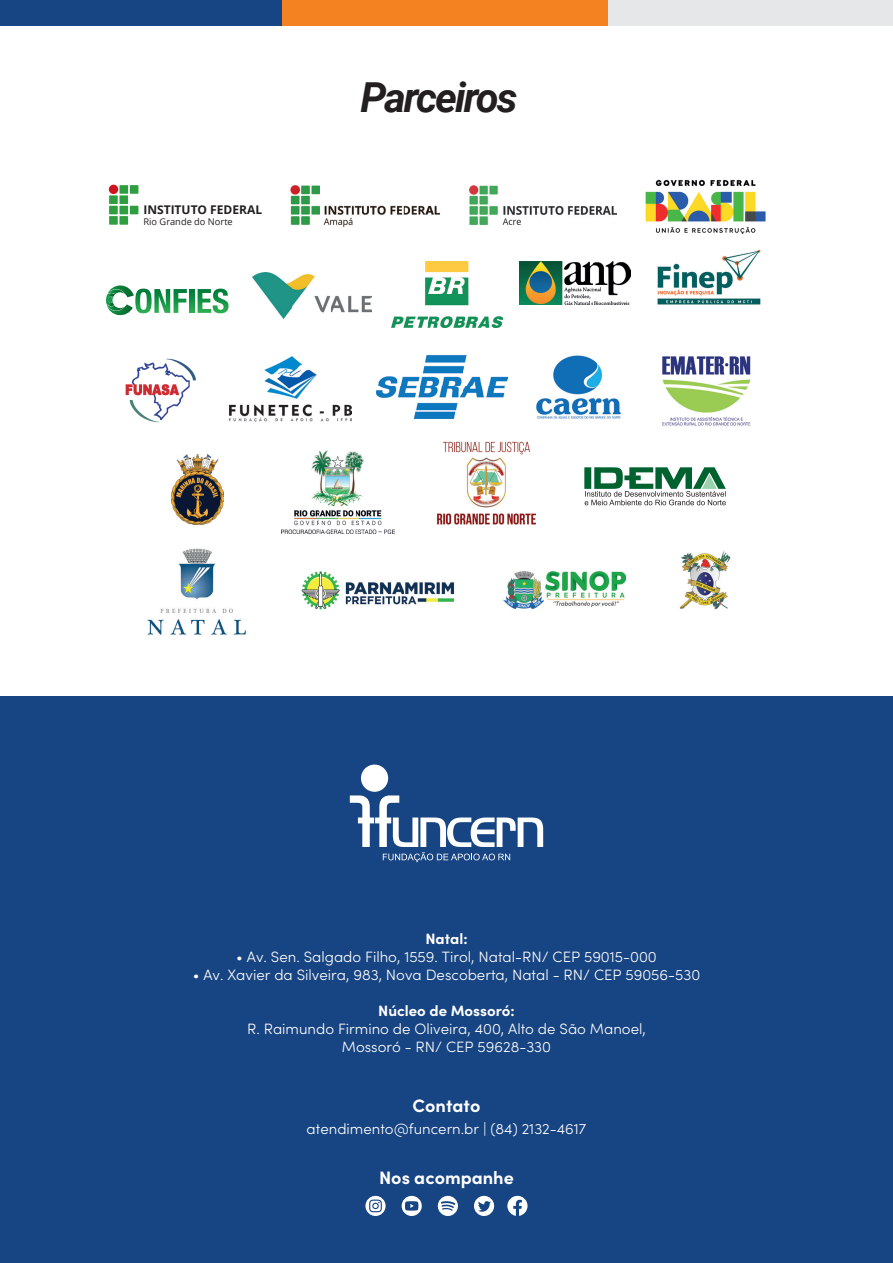
<style>
.page{position:relative;width:893px;height:1263px;background:#fff}
.page>*{position:absolute;margin:0;border:0;box-sizing:border-box;transform-origin:0 0}
.t1{font:italic 700 41.4px "Roboto";letter-spacing:-.05em;color:#231f20}
.t2{font:700 18px "Sofia Pro";color:#fff}
.t3{font:300 15px/18px "Sofia Pro";color:#fff;text-align:center}
.t4{font:700 15px "Sofia Pro";color:#fff}
.t5{font:700 12px "Open Sans";color:#231f20}
.t6{font:9.3px "Open Sans";color:#231f20}
</style>
<div class="page">
<div style="left:0;top:696px;width:893px;height:567px;background:#174482"></div>
<div style="left:0;top:0;width:283px;height:25px;background:#174482"></div>
<div style="left:283px;top:0;width:326px;height:25px;background:#f58220"></div>
<div style="left:609px;top:0;width:284px;height:25px;background:#e6e7e9"></div>
<div style="left:361px;top:764px;width:27px;height:28px;background:#fff;border-radius:50%"></div>
<svg style="left:350px;top:795px;width:193px;height:67px"></svg>
<svg style="left:365px;top:1196px;width:21px;height:20px"></svg>
<svg style="left:474px;top:1196px;width:20px;height:20px"></svg>
<svg style="left:402px;top:1196px;width:20px;height:20px"></svg>
<svg style="left:507px;top:1196px;width:20px;height:20px"></svg>
<svg style="left:438px;top:1196px;width:20px;height:20px"></svg>
<div style="left:119px;top:185px;width:9px;height:9px;background:#2f9e40"></div>
<div style="left:130px;top:185px;width:8px;height:9px;background:#2f9e40"></div>
<div style="left:130px;top:206px;width:8px;height:8px;background:#2f9e40"></div>
<div style="left:109px;top:195px;width:9px;height:9px;background:#2f9e40"></div>
<div style="left:119px;top:195px;width:9px;height:9px;background:#2f9e40"></div>
<div style="left:109px;top:206px;width:9px;height:8px;background:#2f9e40"></div>
<div style="left:119px;top:206px;width:9px;height:8px;background:#2f9e40"></div>
<div style="left:109px;top:216px;width:9px;height:9px;background:#2f9e40"></div>
<div style="left:119px;top:216px;width:9px;height:9px;background:#2f9e40"></div>
<div style="left:109px;top:185px;width:9px;height:9px;background:#cd151d;border-radius:50%"></div>
<img style="left:662px;top:356px;width:89px;height:70px">
<img style="left:679px;top:551px;width:52px;height:59px">
<img style="left:645px;top:179px;width:121px;height:55px">
<img style="left:301px;top:571px;width:154px;height:39px">
<img style="left:110px;top:304px;width:23px;height:12px">
<img style="left:107px;top:285px;width:27px;height:12px">
<img style="left:107px;top:305px;width:17px;height:6px">
<img style="left:108px;top:289px;width:17px;height:5px">
<svg style="left:106px;top:293px;width:10px;height:13px"></svg>
<svg style="left:135px;top:289px;width:52px;height:24px"></svg>
<svg style="left:189px;top:289px;width:5px;height:24px"></svg>
<svg style="left:198px;top:289px;width:31px;height:24px"></svg>
<img style="left:657px;top:249px;width:104px;height:56px">
<img style="left:125px;top:358px;width:71px;height:65px">
<img style="left:282px;top:450px;width:112px;height:83px">
<svg style="left:584px;top:467px;width:142px;height:38px"></svg>
<img style="left:147px;top:548px;width:99px;height:87px">
<img style="left:290px;top:185px;width:151px;height:43px">
<img style="left:470px;top:186px;width:147px;height:38px">
<img style="left:253px;top:273px;width:118px;height:45px">
<img style="left:392px;top:261px;width:111px;height:66px">
<img style="left:519px;top:261px;width:112px;height:43px">
<img style="left:229px;top:356px;width:123px;height:66px">
<img style="left:377px;top:355px;width:130px;height:64px">
<img style="left:536px;top:355px;width:85px;height:64px">
<img style="left:171px;top:454px;width:53px;height:70px">
<img style="left:437px;top:441px;width:100px;height:83px">
<img style="left:503px;top:571px;width:123px;height:37px">
<p class="t5" style="left:143px;top:201px;width:120px">INSTITUTO FEDERAL</p>
<p class="t6" style="left:144px;top:215px;width:91px">Rio Grande do Norte</p>
<h1 class="t1" style="left:360px;top:68px;width:159px">Parceiros</h1>
<p class="t4" style="left:425px;top:927px;width:44px">Natal:</p>
<p class="t3" style="left:236px;top:946px;width:422px">• Av. Sen. Salgado Filho, 1559. Tirol, Natal-RN/ CEP 59015-000</p>
<p class="t3" style="left:193px;top:964px;width:509px">• Av. Xavier da Silveira, 983, Nova Descoberta, Natal - RN/ CEP 59056-530</p>
<p class="t4" style="left:378px;top:999px;width:138px">Núcleo de Mossoró:</p>
<p class="t3" style="left:247px;top:1018px;width:400px">R. Raimundo Firmino de Oliveira, 400, Alto de São Manoel,<br>Mossoró - RN/ CEP 59628-330</p>
<p class="t2" style="left:413px;top:1092px;width:69px">Contato</p>
<p class="t3" style="left:307px;top:1119px;width:281px">atendimento@funcern.br | (84) 2132-4617</p>
<p class="t2" style="left:379px;top:1163px;width:136px">Nos acompanhe</p>
</div>
